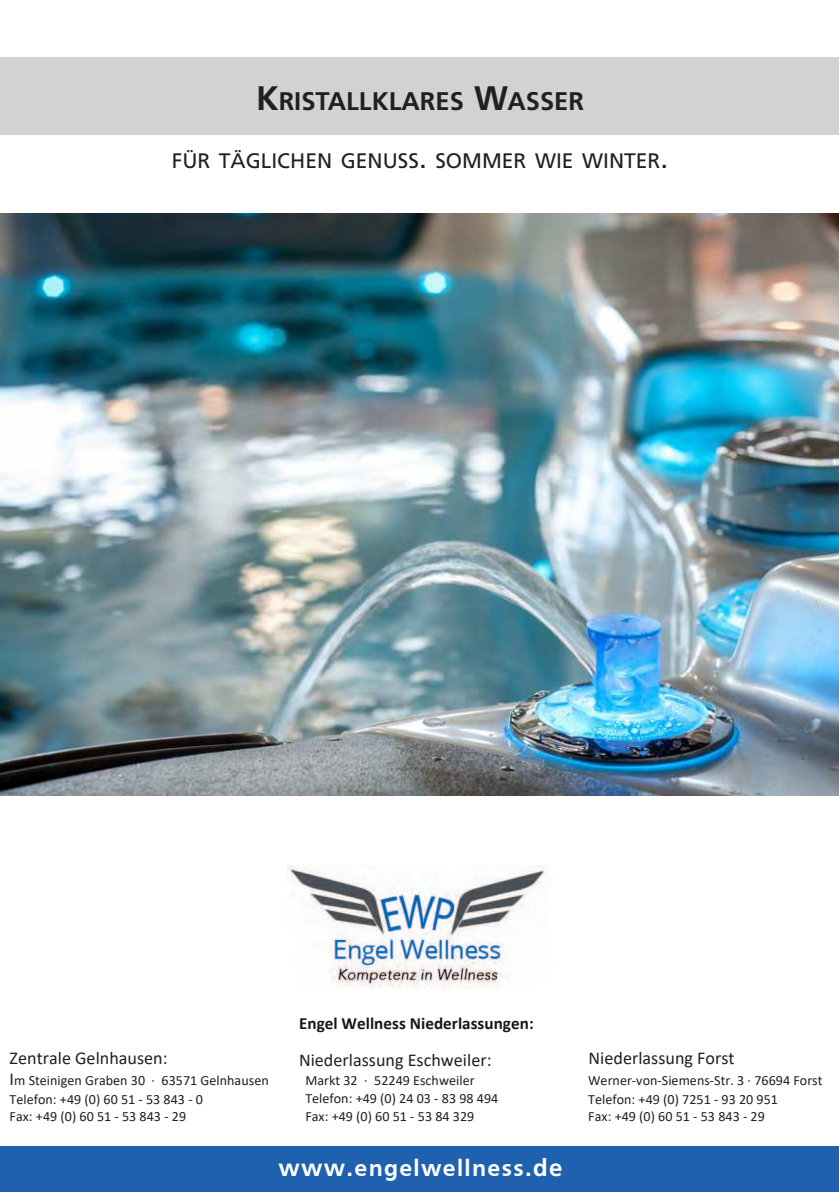
<style>
.page{position:relative;width:839px;height:1192px;background:#fff}
.page>*{position:absolute;margin:0;border:0;box-sizing:border-box;transform-origin:0 0}
.t1{font:700 25.6px "Frutiger";color:#231f20}
.t2{font:700 24px "Frutiger";letter-spacing:.055em;color:#fff}
.t3{font:21px "Frutiger";color:#231f20}
.t4{font:18px "Calibri";color:#231f20}
.t5{font:700 17.2px "Calibri";color:#181717}
.t6{font:14px/18.6px "Calibri";color:#231f20}
.s1{font-size:34px}
.s2{font-size:28px}
.s3{font-size:18px}
.s4{font-style:inherit}
</style>
<div class="page">
<div style="left:0;top:57px;width:838px;height:78px;background:#d1d2d4"></div>
<div style="left:0;top:1146px;width:838px;height:46px;background:#1f61ae"></div>
<img style="left:0;top:213px;width:838px;height:582px">
<img style="left:287px;top:865px;width:260px;height:124px">
<h1 class="t1" style="left:256px;top:90px;width:329px"><span class="s1">K</span>RISTALLKLARES <span class="s1">W</span>ASSER</h1>
<h3 class="t3" style="left:172px;top:148px;width:497px">FÜR TÄGLICHEN GENUSS<span class="s2">.</span> SOMMER WIE WINTER<span class="s2">.</span></h3>
<p class="t5" style="left:299px;top:1011px;width:236px">Engel Wellness Niederlassungen:</p>
<p class="t4" style="left:10px;top:1045px;width:159px">Zentrale Gelnhausen:</p>
<p class="t4" style="left:299px;top:1047px;width:194px">Niederlassung Eschweiler:</p>
<p class="t6" style="left:10px;top:1071px;width:260px"><span class="s3">I</span>m Steinigen Graben 30 · 63571 Gelnhausen<br>Telefon: +49 (0) 60 51 - 53 843 - 0</p>
<p class="t6" style="left:10px;top:1106px;width:178px">Fax: +49 (0) 60 51 - 53 843 - 29</p>
<p class="t6" style="left:305px;top:1071px;width:194px;line-height:17.8px">Markt 32 · 52249 Eschweiler<br>Telefon: +49 (0) 24 03 - 83 98 494<br>Fax: +49 (0) 60 51 - 53 84 329</p>
<h2 class="t2" style="left:278px;top:1154px;width:285px"><span class="s4">www.</span>engelwellness<span class="s4">.de</span></h2>
<p class="t4" style="left:588px;top:1045px;width:147px">Niederlassung Forst</p>
<p class="t6" style="left:587px;top:1071px;width:236px">Werner-von-Siemens-Str. 3 · 76694 Forst<br>Telefon: +49 (0) 7251 - 93 20 951</p>
<p class="t6" style="left:588px;top:1106px;width:178px">Fax: +49 (0) 60 51 - 53 843 - 29</p>
</div>
